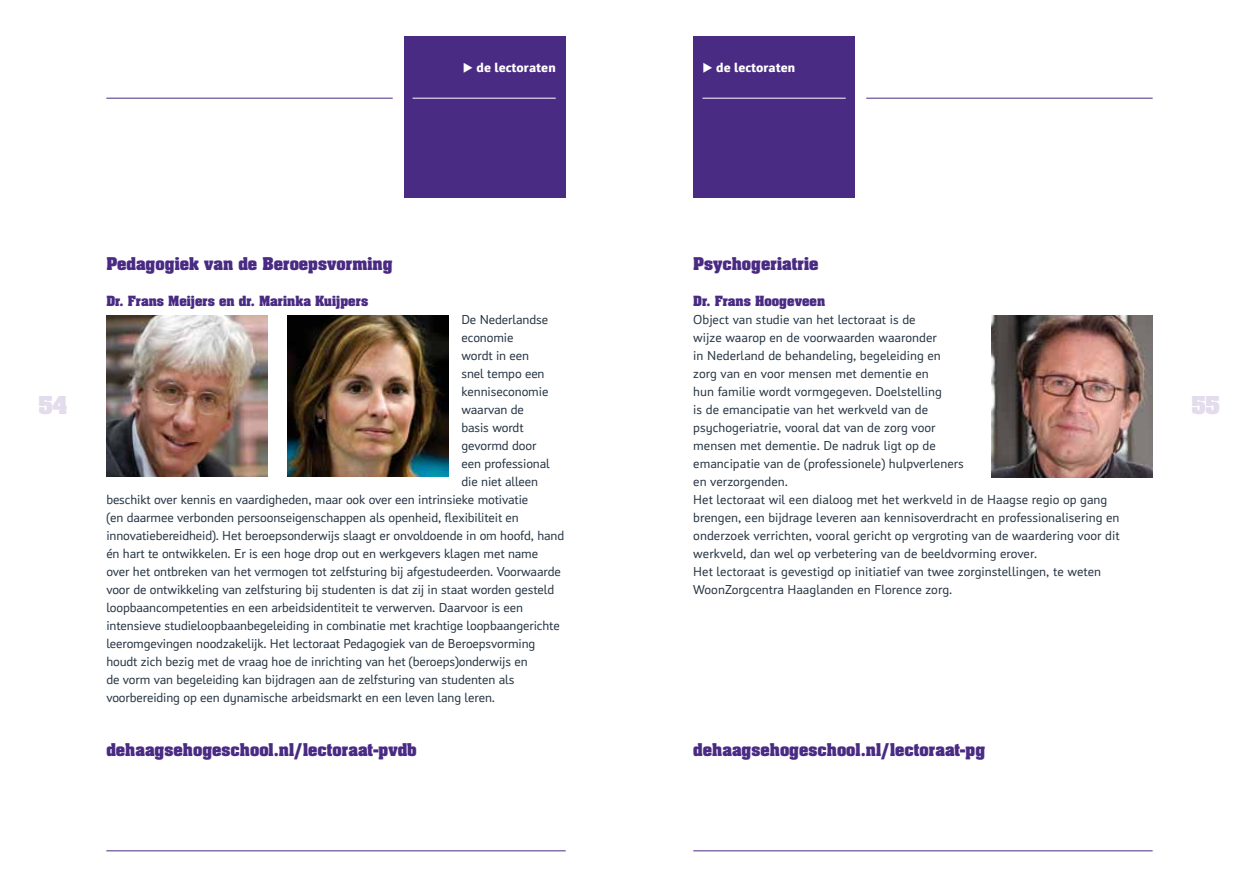
<style>
.page{position:relative;width:1259px;height:893px;background:#fff}
.page>*{position:absolute;margin:0;border:0;box-sizing:border-box;transform-origin:0 0}
.t1{font:700 21px "Aachen Std";color:#e2dcec}
.t2{font:700 15px "Aachen Std";color:#4a2b83}
.t3{font:13.5px/18px "Insider";letter-spacing:-.01em;color:#293745}
.t4{font:900 13.5px "Insider";color:#fff}
.t5{font:700 12px "Aachen Std";color:#4a2b83}
</style>
<div class="page">
<div style="left:404px;top:36px;width:162px;height:162px;background:#4a2b83"></div>
<div style="left:693px;top:36px;width:162px;height:162px;background:#4a2b83"></div>
<hr style="left:106px;top:98px;width:287px;height:1px;background:#4a2b83">
<hr style="left:106px;top:850px;width:460px;height:1px;background:#4a2b83">
<hr style="left:412px;top:98px;width:144px;height:1px;background:#fff">
<hr style="left:702px;top:98px;width:143px;height:1px;background:#fff">
<hr style="left:866px;top:98px;width:286px;height:1px;background:#4a2b83">
<hr style="left:693px;top:850px;width:459px;height:1px;background:#4a2b83">
<img style="left:106px;top:315px;width:162px;height:162px">
<img style="left:287px;top:315px;width:162px;height:162px">
<img style="left:991px;top:315px;width:161px;height:162px">
<p class="t4" style="left:463px;top:60px;width:94px">◆ de lectoraten</p>
<p class="t4" style="left:702px;top:60px;width:94px">◆ de lectoraten</p>
<p class="t2" style="left:106px;top:253px;width:288px">Pedagogiek van de Beroepsvorming</p>
<p class="t5" style="left:106px;top:292px;width:263px">Dr. Frans Meijers en dr. Marinka Kuijpers</p>
<p class="t2" style="left:693px;top:253px;width:127px">Psychogeriatrie</p>
<p class="t5" style="left:693px;top:292px;width:133px">Dr. Frans Hoogeveen</p>
<p class="t3" style="left:693px;top:310px;width:428px">Object van studie van het lectoraat is de<br>wijze waarop en de voorwaarden waaronder<br>in Nederland de behandeling, begeleiding en<br>zorg van en voor mensen met dementie en<br>hun familie wordt vormgegeven. Doelstelling<br>is de emancipatie van het werkveld van de<br>psychogeriatrie, vooral dat van de zorg voor<br>mensen met dementie. De nadruk ligt op de<br>emancipatie van de (professionele) hulpverleners<br>en verzorgenden.<br>Het lectoraat wil een dialoog met het werkveld in de Haagse regio op gang brengen, een bijdrage leveren aan kennisoverdracht en professionalisering en onderzoek verrichten, vooral gericht op vergroting van de waardering voor dit werkveld, dan wel op verbetering van de beeldvorming erover.<br>Het lectoraat is gevestigd op initiatief van twee zorginstellingen, te weten WoonZorgcentra Haaglanden en Florence zorg.</p>
<p class="t3" style="left:461px;top:310px;width:88px">De Nederlandse</p>
<p class="t3" style="left:461px;top:328px;width:54px">economie</p>
<p class="t3" style="left:461px;top:346px;width:69px">wordt in een</p>
<p class="t3" style="left:461px;top:364px;width:85px">snel tempo een</p>
<p class="t3" style="left:461px;top:382px;width:88px">kenniseconomie</p>
<p class="t3" style="left:461px;top:400px;width:64px">waarvan de</p>
<p class="t3" style="left:461px;top:418px;width:64px">basis wordt</p>
<p class="t3" style="left:461px;top:436px;width:77px">gevormd door</p>
<p class="t3" style="left:461px;top:454px;width:90px">een professional</p>
<p class="t3" style="left:461px;top:472px;width:78px">die niet alleen</p>
<p class="t3" style="left:106px;top:490px;width:423px">beschikt over kennis en vaardigheden, maar ook over een intrinsieke motivatie</p>
<p class="t3" style="left:106px;top:508px;width:414px">(en daarmee verbonden persoonseigenschappen als openheid, flexibiliteit en</p>
<p class="t3" style="left:106px;top:526px;width:459px">innovatiebereidheid). Het beroepsonderwijs slaagt er onvoldoende in om hoofd, hand</p>
<p class="t3" style="left:106px;top:544px;width:433px">én hart te ontwikkelen. Er is een hoge drop out en werkgevers klagen met name</p>
<p class="t3" style="left:106px;top:562px;width:456px">over het ontbreken van het vermogen tot zelfsturing bij afgestudeerden. Voorwaarde</p>
<p class="t3" style="left:106px;top:580px;width:449px">voor de ontwikkeling van zelfsturing bij studenten is dat zij in staat worden gesteld</p>
<p class="t3" style="left:106px;top:598px;width:418px">loopbaancompetenties en een arbeidsidentiteit te verwerven. Daarvoor is een</p>
<p class="t3" style="left:106px;top:616px;width:455px">intensieve studieloopbaanbegeleiding in combinatie met krachtige loopbaangerichte</p>
<p class="t3" style="left:106px;top:634px;width:431px">leeromgevingen noodzakelijk. Het lectoraat Pedagogiek van de Beroepsvorming</p>
<p class="t3" style="left:106px;top:652px;width:423px">houdt zich bezig met de vraag hoe de inrichting van het (beroeps)onderwijs en</p>
<p class="t3" style="left:106px;top:670px;width:410px">de vorm van begeleiding kan bijdragen aan de zelfsturing van studenten als</p>
<p class="t3" style="left:106px;top:688px;width:390px">voorbereiding op een dynamische arbeidsmarkt en een leven lang leren.</p>
<p class="t2" style="left:106px;top:739px;width:312px">dehaagsehogeschool.nl/lectoraat-pvdb</p>
<h1 class="t1" style="left:39px;top:390px;width:30px">54</h1>
<h1 class="t1" style="left:1192px;top:390px;width:29px">55</h1>
<p class="t2" style="left:693px;top:739px;width:293px">dehaagsehogeschool.nl/lectoraat-pg</p>
</div>
